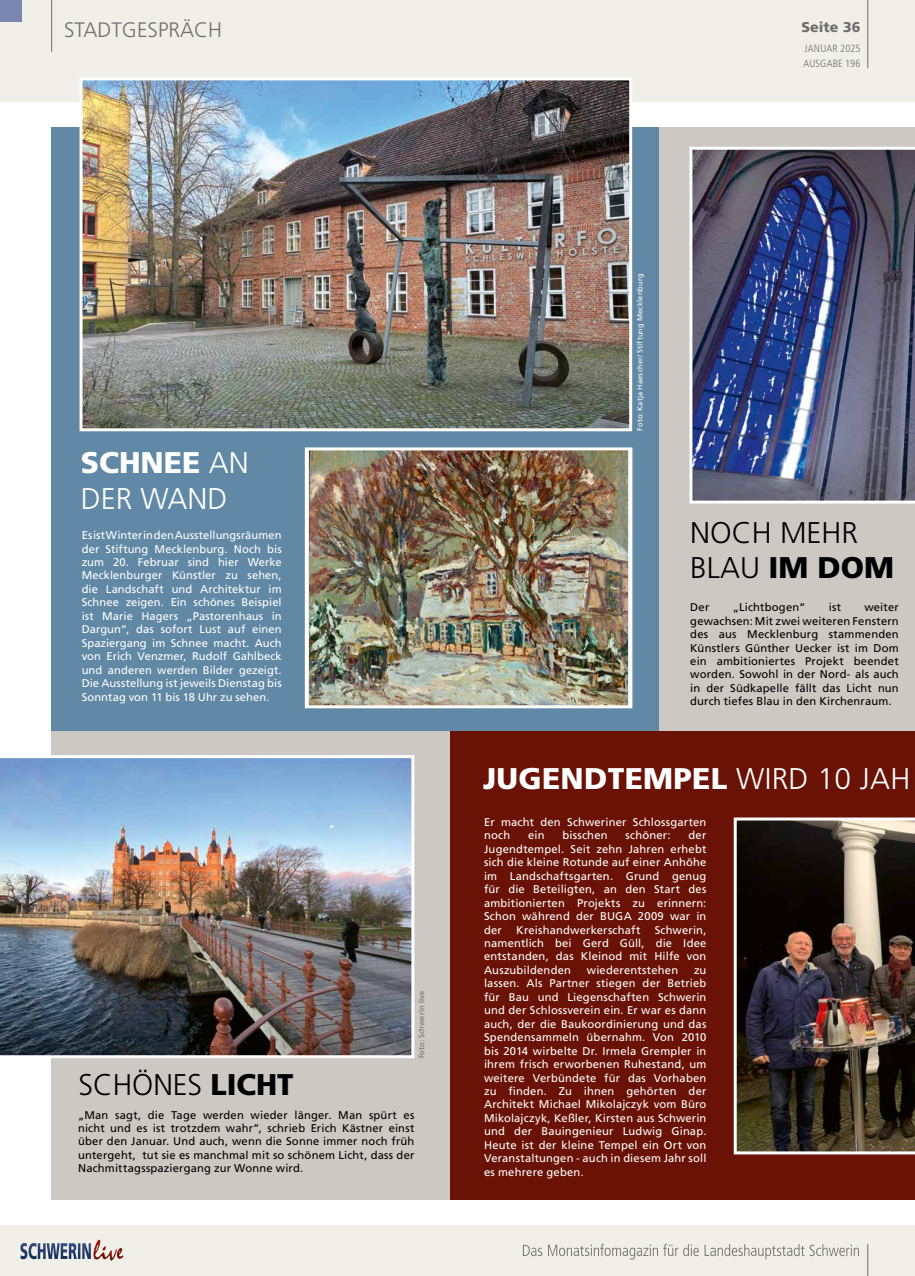
<style>
.page{position:relative;width:915px;height:1276px;background:#fff}
.page>*{position:absolute;margin:0;border:0;box-sizing:border-box;transform-origin:0 0}
.t1{font:300 29.85px/35.8px "Frutiger LT Pro";color:#000}
.t2{font:900 29.85px "Frutiger LT Pro";letter-spacing:.01em;color:#fff}
.t3{font:300 29.85px/35.8px "Frutiger LT Pro";color:#fff}
.t4{font:300 20.85px "Frutiger LT Pro";color:#6f6f6e}
.t5{font:900 14.25px "Frutiger LT Pro";color:#6f6f6e}
.t6{font:11.25px/13.5px "Frutiger LT Pro";letter-spacing:.015em;color:#fff;text-align:justify}
.t7{font:11.25px/13.5px "Frutiger LT Pro";letter-spacing:.015em;color:#000;text-align:justify}
.t8{font:300 condensed 10.5px/15px "Frutiger LT Pro";letter-spacing:.015em;color:#6f6f6e}
.t9{font:7.5px "Frutiger LT Pro";letter-spacing:.02em;color:#fff}
.t10{font:7.5px "Frutiger LT Pro";letter-spacing:.02em;color:#6f6f6e}
.s1{font-weight:900}
.s2{font-weight:300}
</style>
<div class="page">
<div style="left:0;top:0;width:914px;height:102px;background:#f0efe8"></div>
<hr style="left:867px;top:0;width:1px;height:68px;background:#6f6f6e">
<hr style="left:914px;top:0;width:1px;height:102px;background:#f0efe8">
<div style="left:0;top:1225px;width:914px;height:51px;background:#f0efe8"></div>
<hr style="left:914px;top:1225px;width:1px;height:51px;background:#f0efe8">
<hr style="left:867px;top:1243px;width:1px;height:33px;background:#6f6f6e">
<hr style="left:51px;top:0;width:1px;height:52px;background:#6f6f6e">
<svg style="left:523px;top:1243px;width:335px;height:16px"></svg>
<svg style="left:20px;top:1239px;width:95px;height:21px"></svg>
<div style="left:0;top:0;width:21px;height:21px;background:#7986af"></div>
<div style="left:51px;top:128px;width:608px;height:603px;background:#6188a4"></div>
<div style="left:51px;top:731px;width:399px;height:468px;background:#ccc8c3"></div>
<img style="left:0;top:755px;width:414px;height:303px">
<img style="left:83px;top:81px;width:545px;height:346px">
<div style="left:79px;top:77px;width:553px;height:354px;border:3px solid #fff"></div>
<img style="left:309px;top:451px;width:318px;height:253px">
<div style="left:305px;top:447px;width:327px;height:261px;border:3px solid #fff"></div>
<div style="left:450px;top:731px;width:464px;height:468px;background:#6a1206"></div>
<img style="left:733px;top:817px;width:181px;height:337px">
<div style="left:659px;top:128px;width:255px;height:603px;background:#ccc8c3"></div>
<img style="left:689px;top:147px;width:225px;height:356px">
<h2 class="t4" style="left:64px;top:17px;width:24px">STADTGESPR</h2>
<h2 class="t4" style="left:180px;top:17px;width:28px">ÄCH</h2>
<p class="t5" style="left:801px;top:18px;width:60px">Seite 36</p>
<p class="t8" style="left:803px;top:41px;width:58px">JANUAR 2025<br>AUSGABE 196</p>
<h1 class="t3" style="left:81px;top:445px;width:169px"><span class="s1">SCHNEE</span> AN<br>DER WAND</h1>
<p class="t6" style="left:82px;top:528px;width:201px">Es ist Winter in den Ausstellungsräumen der Stiftung Mecklenburg. Noch bis zum 20. Februar sind hier Werke Mecklenburger Künstler zu sehen, die Landschaft und Architektur im Schnee zeigen. Ein schönes Beispiel ist Marie Hagers „Pastorenhaus in Dargun“, das sofort Lust auf einen Spaziergang im Schnee macht. Auch von Erich Venzmer, Rudolf Gahlbeck und anderen werden Bilder gezeigt.<br>Die Ausstellung ist jeweils Dienstag bis Sonntag von 11 bis 18 Uhr zu sehen.</p>
<h1 class="t1" style="left:78px;top:1067px;width:216px">SCHÖNES <span class="s1">LICHT</span></h1>
<p class="t10" style="left:417px;top:1058px;width:69px;rotate:-90deg">Foto: Schwerin live</p>
<p class="t7" style="left:78px;top:1108px;width:338px">„Man sagt, die Tage werden wieder länger. Man spürt es nicht und es ist trotzdem wahr“, schrieb Erich Kästner einst über den Januar. Und auch, wenn die Sonne immer noch früh untergeht, tut sie es manchmal mit so schönem Licht, dass der Nachmittagsspaziergang zur Wonne wird.</p>
<p class="t9" style="left:635px;top:431px;width:159px;rotate:-90deg">Foto: Katja Haescher/ Stiftung Mecklenburg</p>
<h1 class="t1" style="left:690px;top:514px;width:205px">NOCH MEHR<br>BLAU <span class="s1">IM DOM</span></h1>
<p class="t7" style="left:690px;top:600px;width:21px">Der</p>
<p class="t7" style="left:732px;top:600px;width:74px">„Lichtbogen“</p>
<p class="t7" style="left:828px;top:600px;width:14px">ist</p>
<p class="t7" style="left:690px;top:600px;width:210px;text-indent:174px">weiter gewachsen: Mit zwei weiteren Fenstern des aus Mecklenburg stammenden Künstlers Günther Uecker ist im Dom ein ambitioniertes Projekt beendet worden. Sowohl in der Nord- als auch in der Südkapelle fällt das Licht nun durch tiefes Blau in den Kirchenraum.</p>
<h1 class="t2" style="left:483px;top:761px;width:429px">JUGENDTEMPEL <span class="s2">WIRD 10 JAH</span></h1>
<p class="t6" style="left:484px;top:815px;width:224px">Er macht den Schweriner Schlossgarten noch</p>
<p class="t6" style="left:484px;top:828px;width:224px;text-indent:204px">der Jugendtempel. Seit zehn Jahren erhebt sich die kleine Rotunde auf einer Anhöhe im Landschaftsgarten. Grund genug für die Beteiligten, an den Start des ambitionierten Projekts zu erinnern:<br>Schon während der BUGA 2009 war in der</p>
<p class="t6" style="left:528px;top:828px;width:18px">ein</p>
<p class="t6" style="left:562px;top:828px;width:47px">bisschen</p>
<p class="t6" style="left:625px;top:828px;width:46px">schöner:</p>
<p class="t6" style="left:516px;top:923px;width:125px">Kreishandwerkerschaft</p>
<p class="t6" style="left:484px;top:923px;width:224px;text-indent:170px">Schwerin, namentlich bei Gerd Güll, die Idee entstanden, das Kleinod mit Hilfe von Auszubildenden</p>
<p class="t6" style="left:586px;top:963px;width:93px">wiederentstehen</p>
<p class="t6" style="left:484px;top:963px;width:224px;text-indent:210px">zu lassen. Als Partner stiegen der Betrieb für Bau und Liegenschaften Schwerin und der Schlossverein ein. Er war es dann auch, der die Baukoordinierung und das Spendensammeln übernahm. Von 2010 bis 2014 wirbelte Dr. Irmela Grempler in ihrem frisch erworbenen Ruhestand, um weitere Verbündete für das Vorhaben zu finden. Zu ihnen gehörten der Architekt Michael Mikolajczyk vom Büro Mikolajczyk, Keßler, Kirsten aus Schwerin und der Bauingenieur Ludwig Ginap.<br>Heute ist der kleine Tempel ein Ort von Veranstaltungen - auch in diesem Jahr soll es mehrere geben.</p>
</div>
